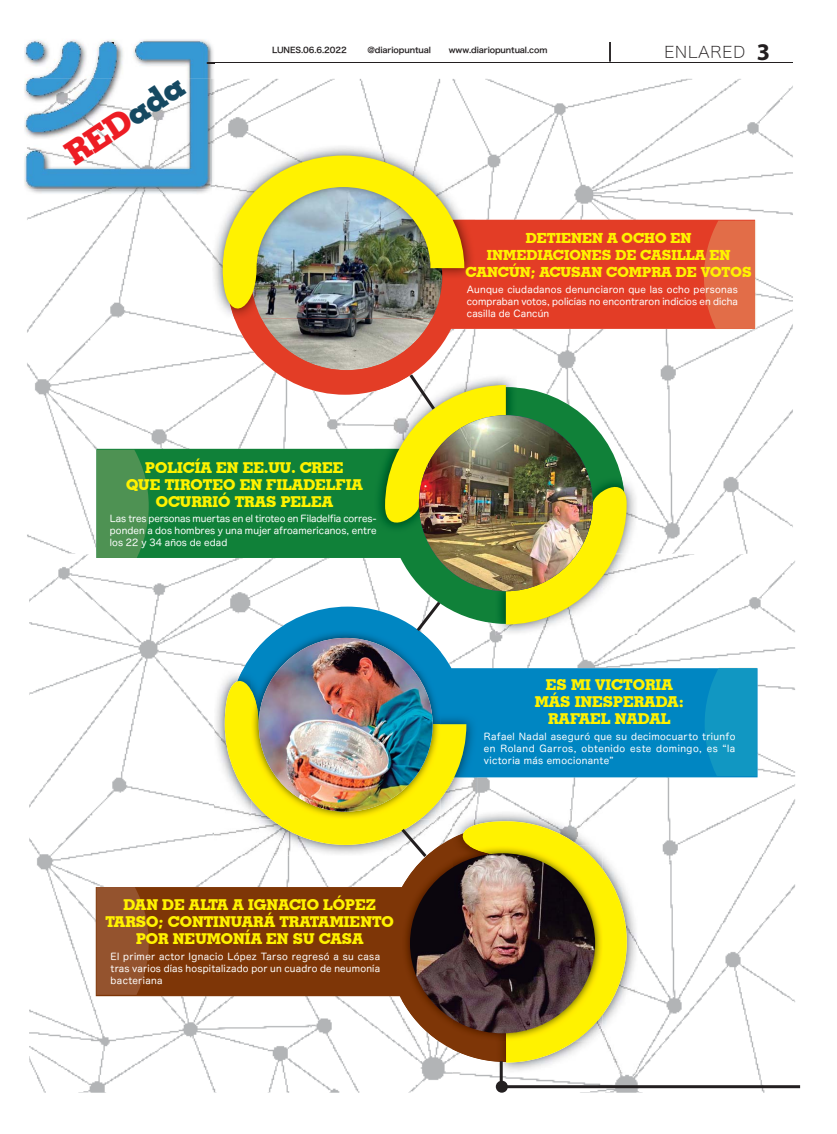
<style>
.page{position:relative;width:837px;height:1134px;background:#fff}
.page>*{position:absolute;margin:0;border:0;box-sizing:border-box;transform-origin:0 0}
.t1{font:700 33px "Geometric Slab 703 BT Xtra";color:#ed1c24}
.t2{font:16px "Hiragino Sans W1 90 msp RKSJ H";letter-spacing:.05em;color:#231f20}
.t3{font:700 15px/17px "Geometric Slab 703 BT Xtra";color:#fff200;text-align:center}
.t4{font:700 14px/17px "Geometric Slab 703 BT Xtra";color:#fff200;text-align:center}
.t5{font:9.5px/12px "Hira Maru Pro W4 90 msp RKSJ H";letter-spacing:.02em;color:#fff;text-align:justify}
.t6{font:8px "Hiragino Sans W6 90 msp RKSJ H";letter-spacing:-.01em;color:#231f20}
.s1{color:#154962}
.s2{font-family:"Myriad Pro";font-weight:700;font-size:24px}
</style>
<div class="page">
<img style="left:29px;top:554px;width:765px;height:539px">
<img style="left:27px;top:79px;width:765px;height:475px">
<hr style="left:206px;top:62px;width:586px;height:1px;background:#231f20">
<hr style="left:206px;top:63px;width:586px;height:1px;background:#231f20">
<svg style="left:609px;top:42px;width:2px;height:20px"></svg>
<img style="left:27px;top:79px;width:187px;height:116px">
<img style="left:24px;top:39px;width:187px;height:149px">
<img style="left:27px;top:79px;width:184px;height:110px">
<svg style="left:112px;top:42px;width:2px;height:20px"></svg>
<svg style="left:226px;top:158px;width:528px;height:237px"></svg>
<img style="left:261px;top:330px;width:171px;height:40px">
<img style="left:212px;top:145px;width:263px;height:174px">
<img style="left:212px;top:145px;width:2px;height:50px">
<img style="left:464px;top:158px;width:11px;height:161px">
<img style="left:223px;top:156px;width:241px;height:174px">
<svg style="left:96px;top:387px;width:289px;height:237px"></svg>
<img style="left:374px;top:374px;width:11px;height:13px">
<img style="left:374px;top:387px;width:11px;height:146px">
<svg style="left:229px;top:607px;width:528px;height:236px"></svg>
<img style="left:214px;top:671px;width:263px;height:154px">
<img style="left:466px;top:671px;width:11px;height:106px">
<svg style="left:225px;top:657px;width:241px;height:168px"></svg>
<img style="left:251px;top:630px;width:189px;height:60px">
<img style="left:251px;top:690px;width:189px;height:129px">
<img style="left:259px;top:638px;width:173px;height:174px;border-radius:50%">
<svg style="left:96px;top:825px;width:343px;height:237px"></svg>
<img style="left:452px;top:810px;width:185px;height:263px">
<img style="left:452px;top:810px;width:25px;height:11px">
<svg style="left:439px;top:821px;width:187px;height:242px"></svg>
<img style="left:402px;top:846px;width:67px;height:195px">
<img style="left:469px;top:846px;width:133px;height:195px">
<img style="left:410px;top:853px;width:185px;height:180px;border-radius:50%">
<img style="left:754px;top:221px;width:2px;height:108px">
<svg style="left:703px;top:221px;width:51px;height:108px;background:#e26844"></svg>
<img style="left:96px;top:558px;width:41px;height:1px">
<svg style="left:96px;top:450px;width:53px;height:108px;background:#499051"></svg>
<img style="left:96px;top:886px;width:39px;height:1px">
<svg style="left:96px;top:887px;width:53px;height:108px;background:#91502a"></svg>
<img style="left:718px;top:667px;width:38px;height:1px">
<svg style="left:704px;top:668px;width:52px;height:108px;background:#0f95c2"></svg>
<img style="left:385px;top:371px;width:252px;height:263px">
<svg style="left:398px;top:825px;width:31px;height:35px"></svg>
<hr style="left:499px;top:1061px;width:3px;height:24px;background:#231f20">
<hr style="left:501px;top:1085px;width:298px;height:3px;background:#231f20">
<div style="left:495px;top:1081px;width:12px;height:12px;background:#231f20;border-radius:50%"></div>
<h1 class="t1" style="left:58px;top:140px;width:136px;rotate:-34deg">RED<span class="s1">ada</span></h1>
<p class="t6" style="left:272px;top:47px;width:76px">LUNES.06.6.2022</p>
<p class="t6" style="left:367px;top:47px;width:65px">@diariopuntual</p>
<p class="t6" style="left:448px;top:47px;width:100px">www.diariopuntual.com</p>
<h2 class="t2" style="left:664px;top:46px;width:107px">ENLARED <span class="s2">3</span></h2>
<h3 class="t4" style="left:465px;top:229px;width:287px">DETIENEN A OCHO EN<br>INMEDIACIONES DE CASILLA EN<br>CANCÚN; ACUSAN COMPRA DE VOTOS</h3>
<p class="t5" style="left:466px;top:285px;width:272px">Aunque ciudadanos denunciaron que las ocho personas compraban votos, policías no encontraron indicios en dicha casilla de Cancún</p>
<h3 class="t3" style="left:126px;top:459px;width:238px">POLICÍA EN EE.UU. CREE<br>QUE TIROTEO EN FILADELFIA<br>OCURRIÓ TRAS PELEA</h3>
<p class="t5" style="left:110px;top:514px;width:268px">Las tres personas muertas en el tiroteo en Filadelfia corres&shy;ponden a dos hombres y una mujer afroamericanos, entre los 22 y 34 años de edad</p>
<h3 class="t3" style="left:105px;top:896px;width:290px">DAN DE ALTA A IGNACIO LÓPEZ<br>TARSO; CONTINUARÁ TRATAMIENTO<br>POR NEUMONÍA EN SU CASA</h3>
<p class="t5" style="left:111px;top:952px;width:271px">El primer actor Ignacio López Tarso regresó a su casa tras varios días hospitalizado por un cuadro de neumonía bacteriana</p>
<h3 class="t3" style="left:534px;top:676px;width:150px">ES MI VICTORIA<br>MÁS INESPERADA:<br>RAFAEL NADAL</h3>
<p class="t5" style="left:483px;top:732px;width:253px">Rafael Nadal aseguró que su decimocuarto triunfo en Roland Garros, obtenido este domingo, es “la victoria más emocionante”</p>
</div>
